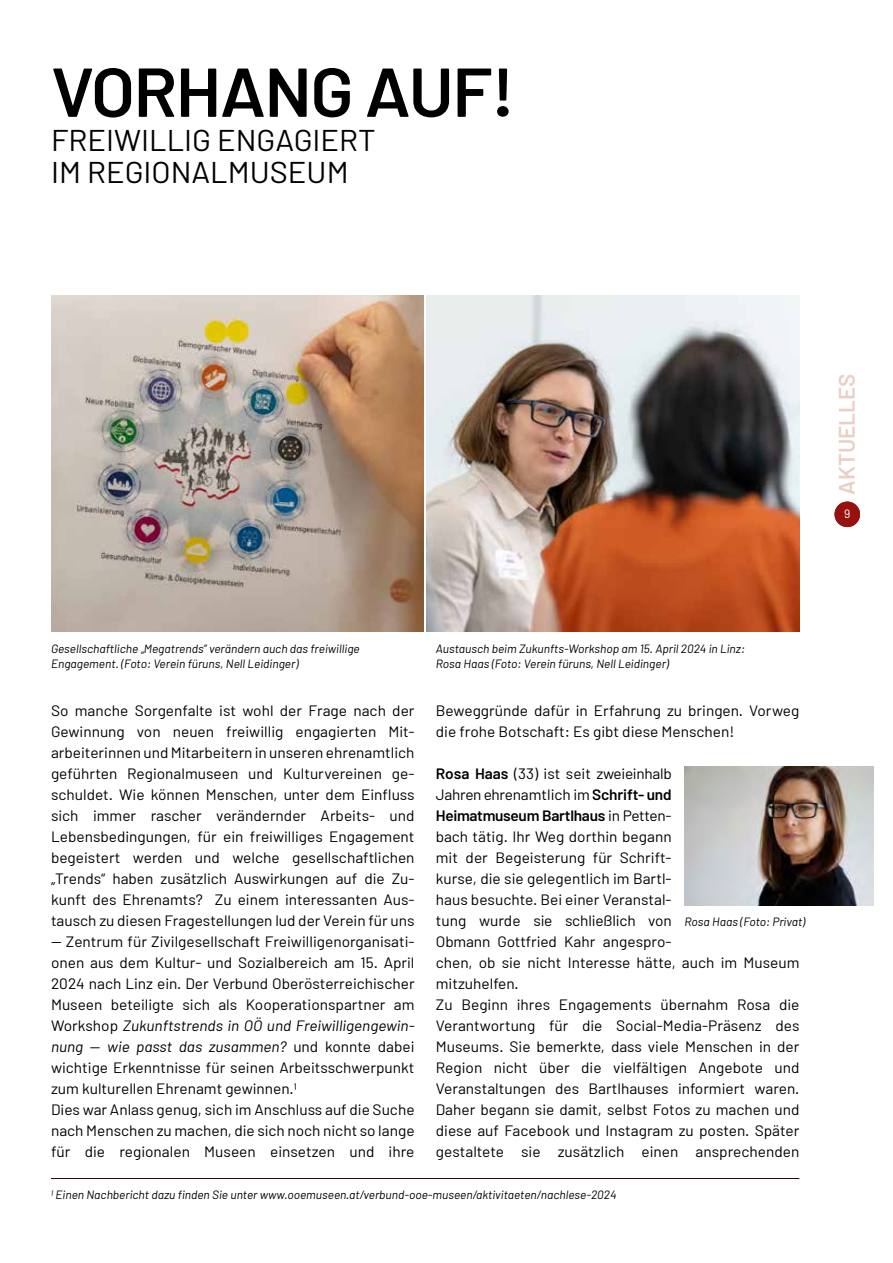
<style>
.page{position:relative;width:893px;height:1263px;background:#fff}
.page>*{position:absolute;margin:0;border:0;box-sizing:border-box;transform-origin:0 0}
.t1{font:600 69px "Barlow";letter-spacing:-.02em;color:#000}
.t2{font:30px/31.5px "Barlow";color:#000}
.t3{font:600 22.5px "Barlow";color:#ebcfc4}
.t4{font:15px/21px "Barlow";color:#000}
.t5{font:italic 12px/14.4px "Barlow";color:#000}
.t6{font:12px "Barlow";color:#fff}
.s1{font-style:italic}
.s2{font-weight:600}
</style>
<div class="page">
<div style="left:834px;top:502px;width:26px;height:25px;background:#97120f;border-radius:50%"></div>
<hr style="left:50px;top:1177px;width:750px;height:3px;background:#000;opacity:.75">
<img style="left:684px;top:766px;width:190px;height:139px">
<img style="left:51px;top:295px;width:372px;height:337px">
<img style="left:427px;top:295px;width:372px;height:337px">
<h1 class="t1" style="left:51px;top:49px;width:465px">VORHANG AUF!</h1>
<h2 class="t2" style="left:51px;top:124px;width:326px">FREIWILLIG ENGAGIERT<br>IM REGIONALMUSEUM</h2>
<h3 class="t3" style="left:833px;top:495px;width:123px;rotate:-90deg">AKTUELLES</h3>
<p class="t6" style="left:844px;top:506px;width:8px">9</p>
<p class="t5" style="left:51px;top:641px;width:310px">Gesellschaftliche „Megatrends” verändern auch das freiwillige<br>Engagement. (Foto: Verein füruns, Nell Leidinger)</p>
<p class="t5" style="left:436px;top:641px;width:311px">Austausch beim Zukunfts-Workshop am 15. April 2024 in Linz:<br>Rosa Haas (Foto: Verein füruns, Nell Leidinger)</p>
<p class="t4" style="left:51px;top:699px;width:365px">So manche Sorgenfalte ist wohl der Frage nach der Gewinnung von neuen freiwillig engagierten Mit&shy;arbeiterinnen und Mitarbeitern in unseren ehrenamtlich geführten Regionalmuseen und Kulturvereinen ge&shy;schuldet. Wie können Menschen, unter dem Einfluss sich immer rascher verändernder Arbeits- und Lebensbedingungen, für ein freiwilliges Engagement begeistert werden und welche gesellschaftlichen „Trends“ haben zusätzlich Auswirkungen auf die Zu&shy;kunft des Ehrenamts? Zu einem interessanten Aus&shy;tausch zu diesen Fragestellungen lud der Verein für uns -- Zentrum für Zivilgesellschaft Freiwilligenorganisati&shy;onen aus dem Kultur- und Sozialbereich am 15. April 2024 nach Linz ein. Der Verbund Oberösterreichischer Museen beteiligte sich als Kooperationspartner am Workshop <span class="s1">Zukunftstrends in OÖ und Freiwilligengewin&shy;nung</span> — <span class="s1">wie passt das zusammen?</span> und konnte dabei wichtige Erkenntnisse für seinen Arbeitsschwerpunkt zum kulturellen Ehrenamt gewinnen.1<br>Dies war Anlass genug, sich im Anschluss auf die Suche nach Menschen zu machen, die sich noch nicht so lange für die regionalen Museen einsetzen und ihre</p>
<p class="t4" style="left:436px;top:699px;width:365px">Beweggründe dafür in Erfahrung zu bringen. Vorweg die frohe Botschaft: Es gibt diese Menschen!</p>
<p class="t4" style="left:436px;top:763px;width:365px"><span class="s2">Rosa Haas</span> (33) ist seit zweieinhalb<br>Jahren ehrenamtlich im <span class="s2">Schrift- und<br>Heimatmuseum Bartlhaus</span> in Petten-<br>bach tätig. Ihr Weg dorthin begann<br>mit der Begeisterung für Schrift-<br>kurse, die sie gelegentlich im Bartl-<br>haus besuchte. Bei einer Veranstal-<br>tung wurde sie schließlich von<br>Obmann Gottfried Kahr angespro-<br>chen, ob sie nicht Interesse hätte, auch im Museum mitzuhelfen.<br>Zu Beginn ihres Engagements übernahm Rosa die Verantwortung für die Social-Media-Präsenz des Museums. Sie bemerkte, dass viele Menschen in der Region nicht über die vielfältigen Angebote und Veranstaltungen des Bartlhauses informiert waren.<br>Daher begann sie damit, selbst Fotos zu machen und diese auf Facebook und Instagram zu posten. Später gestaltete sie zusätzlich einen ansprechenden</p>
<p class="t5" style="left:51px;top:1187px;width:567px">1 Einen Nachbericht dazu finden Sie unter www.ooemuseen.at/verbund-ooe-museen/aktivitaeten/nachlese-2024</p>
<p class="t5" style="left:684px;top:914px;width:122px">Rosa Haas (Foto: Privat)</p>
</div>
